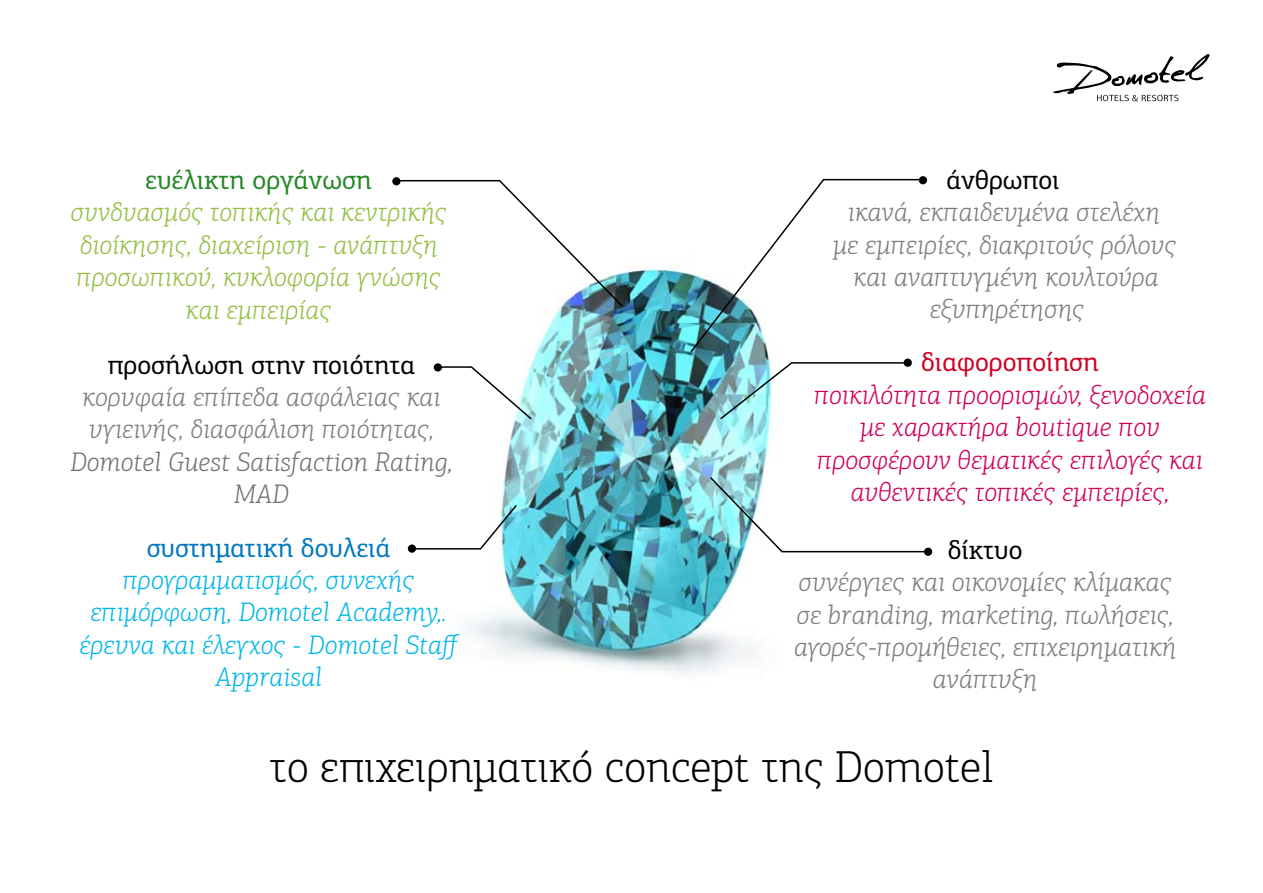
<style>
.page{position:relative;width:1263px;height:893px;background:#fff}
.page>*{position:absolute;margin:0;border:0;box-sizing:border-box;transform-origin:0 0}
.t1{font:300 45px "PF Centro Slab Pro";color:#000}
.t2{font:italic 300 27px/32.4px "PF Centro Slab Pro";color:#7b7c7e;text-align:center}
.t3{font:italic 300 27px/32.4px "PF Centro Slab Pro";color:#ce0059;text-align:center}
.t4{font:italic 300 27px/32.4px "PF Centro Slab Pro";color:#91bf42;text-align:center}
.t5{font:italic 300 27px/32.4px "PF Centro Slab Pro";color:#00b6e8;text-align:center}
.t6{font:27px "PF Centro Slab Pro";color:#000}
.t7{font:italic 300 27px/32.4px "PF Centro Slab Pro";color:#707173;text-align:center}
.t8{font:27px "PF Centro Slab Pro";color:#0077be}
.t9{font:27px "PF Centro Slab Pro";color:#248727}
.t10{font:27px "PF Centro Slab Pro";color:#cd0023}
</style>
<div class="page">
<img style="left:466px;top:268px;width:306px;height:405px">
<svg style="left:689px;top:178px;width:235px;height:176px"></svg>
<div style="left:919px;top:176px;width:8px;height:8px;background:#000;border-radius:50%"></div>
<div style="left:392px;top:177px;width:8px;height:8px;background:#000;border-radius:50%"></div>
<div style="left:408px;top:544px;width:8px;height:9px;background:#000;border-radius:50%"></div>
<div style="left:924px;top:548px;width:8px;height:8px;background:#000;border-radius:50%"></div>
<svg style="left:397px;top:179px;width:227px;height:129px"></svg>
<svg style="left:708px;top:476px;width:221px;height:77px"></svg>
<svg style="left:442px;top:366px;width:91px;height:55px"></svg>
<svg style="left:718px;top:361px;width:188px;height:60px"></svg>
<svg style="left:412px;top:503px;width:106px;height:47px"></svg>
<div style="left:434px;top:363px;width:8px;height:9px;background:#000;border-radius:50%"></div>
<div style="left:904px;top:359px;width:8px;height:8px;background:#000;border-radius:50%"></div>
<svg style="left:1053px;top:54px;width:157px;height:48px"></svg>
<p class="t9" style="left:146px;top:163px;width:228px">ευέλικτη οργάνωση</p>
<p class="t4" style="left:71px;top:196px;width:378px">συνδυασμός τοπικής και κεντρικής διοίκησης, διαχείριση - ανάπτυξη προσωπικού, κυκλοφορία γνώσης και εμπειρίας</p>
<p class="t6" style="left:108px;top:348px;width:309px">προσήλωση στην ποιότητα</p>
<p class="t2" style="left:83px;top:381px;width:359px;text-align:left">κορυφαία επίπεδα ασφάλειας και υγιεινής, διασφάλιση ποιότητας,</p>
<p class="t7" style="left:70px;top:446px;width:384px">Domotel Guest Satisfaction Rating,<br>MAD</p>
<p class="t8" style="left:147px;top:531px;width:245px">συστηματική δουλειά</p>
<p class="t5" style="left:79px;top:564px;width:386px">προγραμματισμός, συνεχής επιμόρφωση, Domotel Academy,. έρευνα και έλεγχος - Domotel Staff<br>Appraisal</p>
<p class="t6" style="left:946px;top:163px;width:115px">άνθρωποι</p>
<p class="t2" style="left:833px;top:196px;width:345px">ικανά, εκπαιδευμένα στελέχη με εμπειρίες, διακριτούς ρόλους και αναπτυγμένη κουλτούρα εξυπηρέτησης</p>
<p class="t10" style="left:921px;top:346px;width:179px">διαφοροποίηση</p>
<p class="t3" style="left:814px;top:379px;width:393px">ποικιλότητα προορισμών, ξενοδοχεία με χαρακτήρα boutique που προσφέρουν θεματικές επιλογές και αυθεντικές τοπικές εμπειρίες,</p>
<p class="t6" style="left:948px;top:533px;width:76px">δίκτυο</p>
<p class="t2" style="left:794px;top:566px;width:384px">συνέργιες και οικονομίες κλίμακας σε branding, marketing, πωλήσεις, αγορές-προμήθειες, επιχειρηματική ανάπτυξη</p>
<h1 class="t1" style="left:270px;top:740px;width:725px">το επιχειρηματικό concept της Domotel</h1>
</div>
